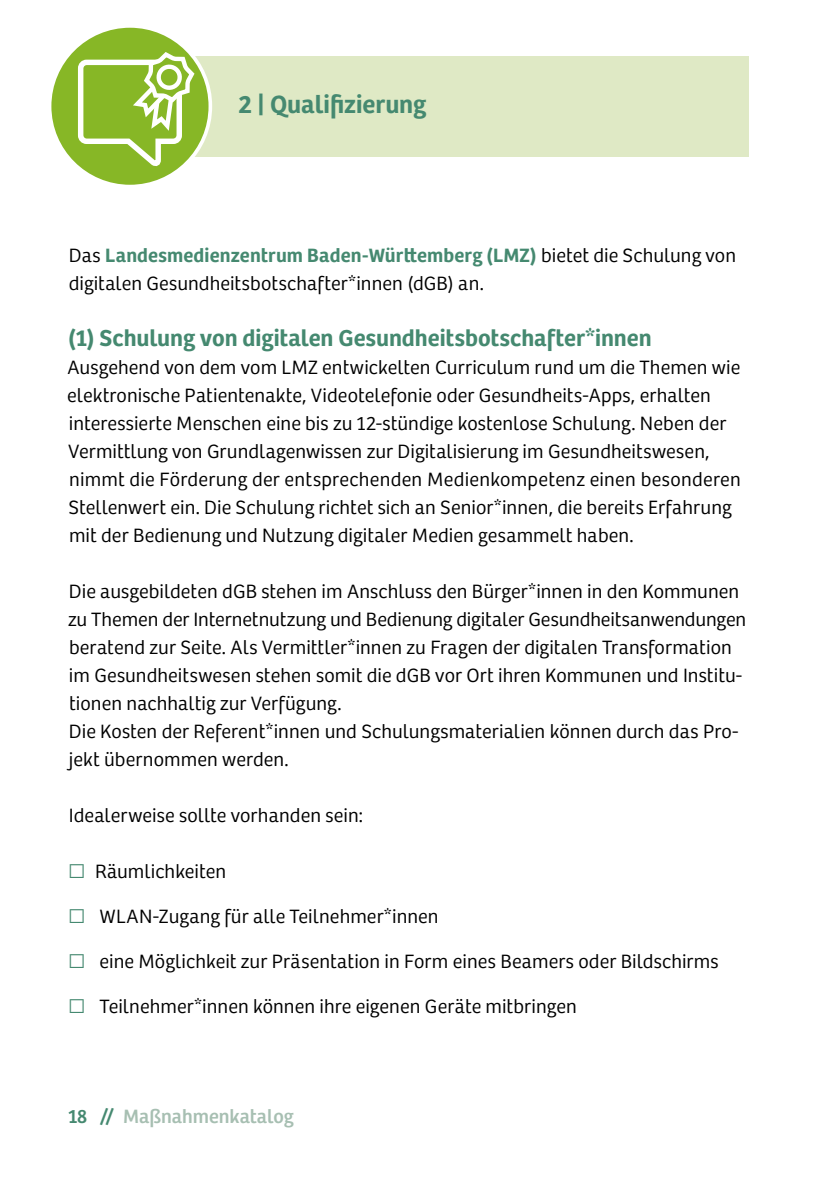
<style>
.page{position:relative;width:840px;height:1191px;background:#fff}
.page>*{position:absolute;margin:0;border:0;box-sizing:border-box;transform-origin:0 0}
.Kapitel-Head{font:600 26px "Bree";color:#458970}
.Headline_2{font:600 24px "Bree";color:#458970}
.Fließtext{font:300 20px/28px "Bree";letter-spacing:.005em;color:#000}
.t1{font:20px "Bree";color:#a7bfb2}
.s1{font-weight:600;color:#458970}
.s2{font-family:"Arial Narrow";font-weight:400;font-size:30px;color:#458970}
.s3{color:#458970}
.s4{font-family:"Bree Serif";color:#458970}
</style>
<div class="page">
<div style="left:130px;top:56px;width:618px;height:100px;background:#dfe9c5"></div>
<div style="left:50px;top:26px;width:160px;height:161px;background:#87b726;border-radius:50%"></div>
<div style="left:48px;top:24px;width:164px;height:164px;border:4px solid #fff;border-radius:50%"></div>
<svg style="left:75px;top:24px;width:123px;height:143px"></svg>
<p class="Kapitel-Head" style="left:238px;top:84px;width:189px">2 | Qualifizierung</p>
<p class="Fließtext" style="left:69px;top:241px;width:668px">Das <span class="s1">Landesmedienzentrum Baden-Württemberg (LMZ)</span> bietet die Schulung von digitalen Gesundheitsbotschafter*innen (dGB) an.</p>
<p class="Headline_2" style="left:68px;top:319px;width:584px">(1) Schulung von digitalen Gesundheitsbotschafter*innen</p>
<p class="Fließtext" style="left:67px;top:353px;width:674px">Ausgehend von dem vom LMZ entwickelten Curriculum rund um die Themen wie elektronische Patientenakte, Videotelefonie oder Gesundheits-Apps, erhalten interessierte Menschen eine bis zu 12-stündige kostenlose Schulung. Neben der Vermittlung von Grundlagenwissen zur Digitalisierung im Gesundheitswesen, nimmt die Förderung der entsprechenden Medienkompetenz einen besonderen Stellenwert ein. Die Schulung richtet sich an Senior*innen, die bereits Erfahrung mit der Bedienung und Nutzung digitaler Medien gesammelt haben.</p>
<p class="Fließtext" style="left:68px;top:577px;width:679px">Die ausgebildeten dGB stehen im Anschluss den Bürger*innen in den Kommunen zu Themen der Internetnutzung und Bedienung digitaler Gesundheitsanwendungen beratend zur Seite. Als Vermittler*innen zu Fragen der digitalen Transformation im Gesundheitswesen stehen somit die dGB vor Ort ihren Kommunen und Institu&shy;tionen nachhaltig zur Verfügung.</p>
<p class="Fließtext" style="left:69px;top:717px;width:671px">Die Kosten der Referent*innen und Schulungsmaterialien können durch das Pro&shy;jekt übernommen werden.</p>
<p class="Fließtext" style="left:69px;top:801px;width:295px">Idealerweise sollte vorhanden sein:</p>
<p class="Fließtext" style="left:68px;top:857px;width:160px"><span class="s2">□</span> Räumlichkeiten</p>
<p class="Fließtext" style="left:68px;top:902px;width:372px"><span class="s2">□</span> WLAN-Zugang für alle Teilnehmer*innen</p>
<p class="Fließtext" style="left:68px;top:947px;width:652px"><span class="s2">□</span> eine Möglichkeit zur Präsentation in Form eines Beamers oder Bildschirms</p>
<p class="Fließtext" style="left:68px;top:992px;width:510px"><span class="s2">□</span> Teilnehmer*innen können ihre eigenen Geräte mitbringen</p>
<p class="t1" style="left:68px;top:1104px;width:227px"><span class="s3">18</span> <span class="s4">//</span> Maßnahmenkatalog</p>
</div>
